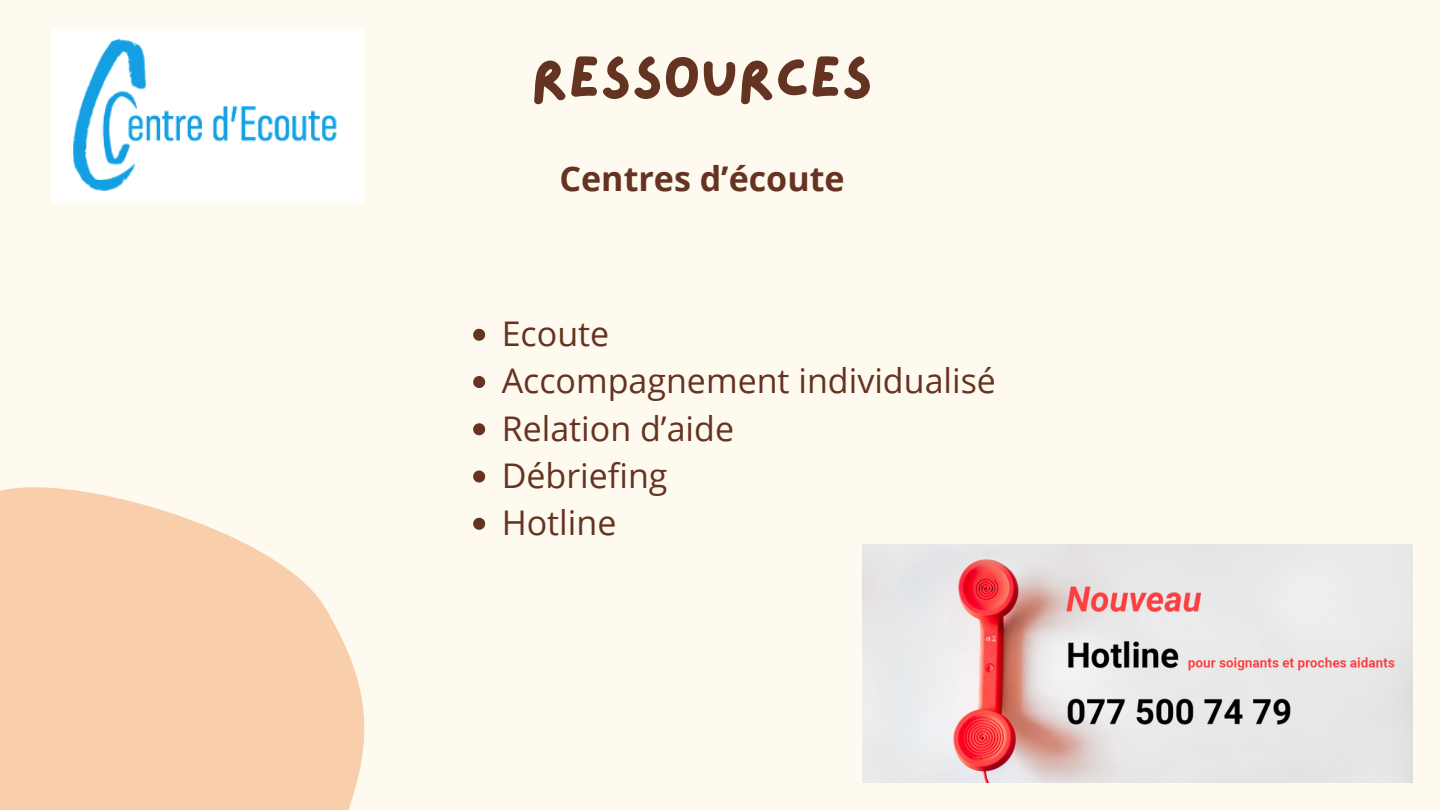
<style>
.page{position:relative;width:1440px;height:810px;background:#fffaef}
.page>*{position:absolute;margin:0;border:0;box-sizing:border-box;transform-origin:0 0}
.t1{font:58.5px "Lazydog";color:#643321}
.t2{font:34px "Open Sans";color:#643321}
.t3{font:700 34px "Open Sans";color:#643321}
</style>
<div class="page">
<svg style="left:0;top:487px;width:365px;height:323px;fill:#f8ceab"></svg>
<div style="left:0;top:597px;width:254px;height:213px;background:#f8ceab"></div>
<img style="left:52px;top:29px;width:312px;height:173px">
<img style="left:862px;top:544px;width:550px;height:238px">
<svg style="left:473px;top:329px;width:12px;height:12px"></svg>
<svg style="left:473px;top:376px;width:12px;height:12px"></svg>
<svg style="left:473px;top:423px;width:12px;height:12px"></svg>
<svg style="left:473px;top:471px;width:12px;height:12px"></svg>
<svg style="left:473px;top:518px;width:12px;height:12px"></svg>
<h2 class="t1" style="left:531px;top:50px;width:343px">RESSOURCES</h2>
<p class="t3" style="left:560px;top:155px;width:287px">Centres d’écoute</p>
<p class="t2" style="left:502px;top:310px;width:109px">Ecoute</p>
<p class="t2" style="left:502px;top:357px;width:496px">Accompagnement individualisé</p>
<p class="t2" style="left:502px;top:404px;width:234px">Relation d’aide</p>
<p class="t2" style="left:502px;top:451px;width:167px">Débriefing</p>
<p class="t2" style="left:502px;top:499px;width:116px">Hotline</p>
</div>
